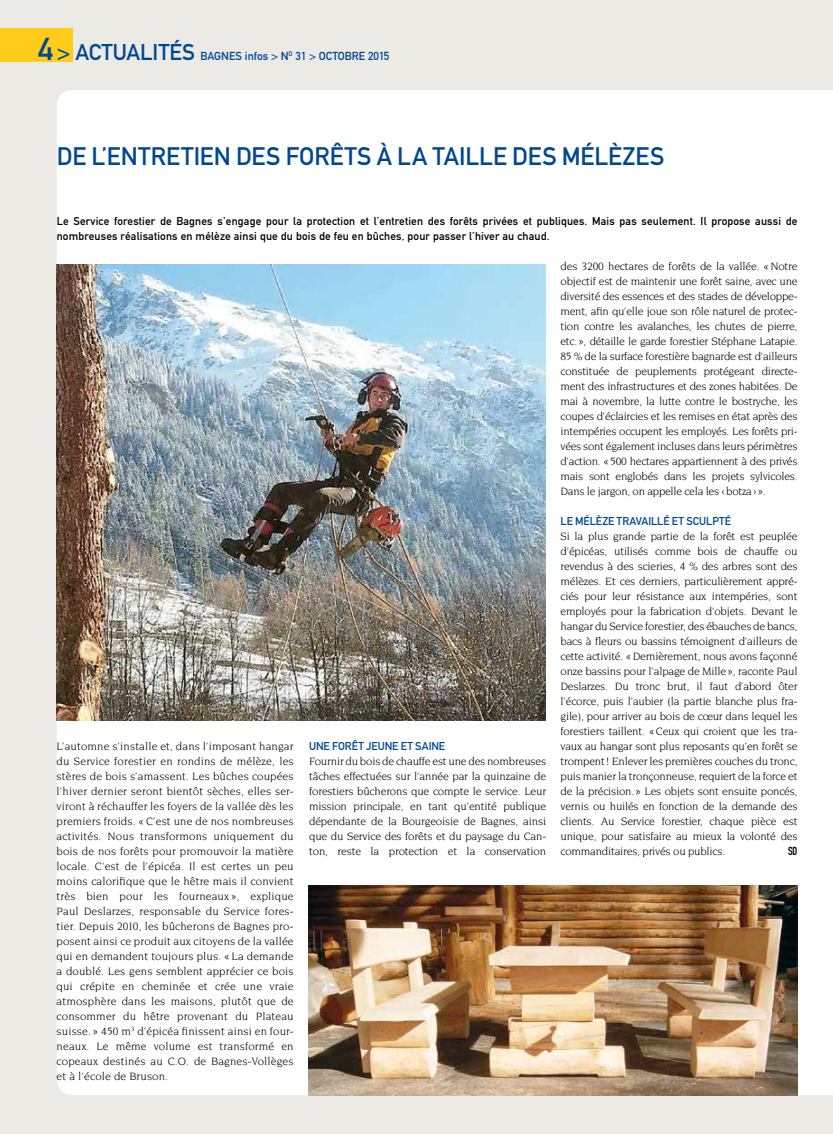
<style>
.page{position:relative;width:833px;height:1134px;background:#eceae5}
.page>*{position:absolute;margin:0;border:0;box-sizing:border-box;transform-origin:0 0}
.t1{font:31.25px "DIN Mittelschrift";color:#004793}
.t2{font:25px "DIN Mittelschrift";color:#004793}
.t3{font:11.5px/15px "Novarese LT";letter-spacing:-.02em;color:#000;text-align:justify}
.t4{font:11.5px "DIN Mittelschrift";color:#004793}
.t5{font:11.5px "DIN Engschrift";color:#000}
.t6{font:11.25px/15px "DIN Mittelschrift";letter-spacing:.015em;color:#000}
.t7{font:11.25px "DIN Mittelschrift";letter-spacing:-.005em;color:#004793}
.s1{font-size:22.5px}
</style>
<div class="page">
<div style="left:57px;top:90px;width:776px;height:1005px;background:#fff"></div>
<div style="left:0;top:28px;width:73px;height:34px;background:#fecd1a"></div>
<hr style="left:832px;top:255px;width:1px;height:375px;background:#eceae5">
<svg style="left:788px;top:846px;width:9px;height:9px"></svg>
<img style="left:56px;top:265px;width:489px;height:455px">
<img style="left:309px;top:885px;width:488px;height:210px">
<h1 class="t1" style="left:38px;top:31px;width:17px">4</h1>
<p class="t4" style="left:57px;top:49px;width:334px"><span class="s1">&gt; ACTUALITÉS</span> BAGNES infos &gt; N<sup>O</sup> 31 &gt; OCTOBRE 2015</p>
<h2 class="t2" style="left:57px;top:142px;width:609px">DE L’ENTRETIEN DES FORÊTS À LA TAILLE DES MÉLÈZES</h2>
<p class="t6" style="left:57px;top:213px;width:742px">Le Service forestier de Bagnes s’engage pour la protection et l’entretien des forêts privées et publiques. Mais pas seulement. Il propose aussi de nombreuses réalisations en mélèze ainsi que du bois de feu en bûches, pour passer l’hiver au chaud.</p>
<p class="t3" style="left:57px;top:739px;width:238px">L’automne s’installe et, dans l’imposant hangar du Service forestier en rondins de mélèze, les stères de bois s’amassent. Les bûches coupées l’hiver dernier seront bientôt sèches, elles ser&shy;viront à réchauffer les foyers de la vallée dès les premiers froids. «C’est une de nos nombreuses activités. Nous transformons uniquement du bois de nos forêts pour promouvoir la matière locale. C’est de l’épicéa. Il est certes un peu moins calorifique que le hêtre mais il convient très bien pour les fourneaux », explique Paul Deslarzes, responsable du Service fores&shy;tier. Depuis 2010, les bûcherons de Bagnes pro&shy;posent ainsi ce produit aux citoyens de la vallée qui en demandent toujours plus. « La demande a doublé. Les gens semblent apprécier ce bois qui crépite en cheminée et crée une vraie atmosphère dans les maisons, plutôt que de consommer du hêtre provenant du Plateau suisse. » 450 m<sup>3</sup> d’épicéa finissent ainsi en four&shy;neaux. Le même volume est transformé en copeaux destinés au C.O. de Bagnes-Vollèges et à l’école de Bruson.</p>
<p class="t7" style="left:309px;top:739px;width:137px">UNE FORÊT JEUNE ET SAINE</p>
<p class="t3" style="left:309px;top:754px;width:238px">Fournir du bois de chauffe est une des nombreuses tâches effectuées sur l’année par la quinzaine de forestiers bûcherons que compte le service. Leur mission principale, en tant qu’entité publique dépendante de la Bourgeoisie de Bagnes, ainsi que du Service des forêts et du paysage du Can&shy;ton, reste la protection et la conservation</p>
<p class="t3" style="left:560px;top:259px;width:238px">des 3200 hectares de forêts de la vallée. «Notre objectif est de maintenir une forêt saine, avec une diversité des essences et des stades de développe&shy;ment, afin qu’elle joue son rôle naturel de protec&shy;tion contre les avalanches, les chutes de pierre, etc.», détaille le garde forestier Stéphane Latapie.<br>85 % de la surface forestière bagnarde est d’ailleurs constituée de peuplements protégeant directe&shy;ment des infrastructures et des zones habitées. De mai à novembre, la lutte contre le bostryche, les coupes d’éclaircies et les remises en état après des intempéries occupent les employés. Les forêts pri&shy;vées sont également incluses dans leurs périmètres d’action. «500 hectares appartiennent à des privés mais sont englobés dans les projets sylvicoles.<br>Dans le jargon, on appelle cela les ‹botza›».</p>
<p class="t7" style="left:560px;top:514px;width:172px">LE MÉLÈZE TRAVAILLÉ ET SCULPTÉ</p>
<p class="t3" style="left:560px;top:529px;width:238px">Si la plus grande partie de la forêt est peuplée d’épicéas, utilisés comme bois de chauffe ou revendus à des scieries, 4 % des arbres sont des mélèzes. Et ces derniers, particulièrement appré&shy;ciés pour leur résistance aux intempéries, sont employés pour la fabrication d’objets. Devant le hangar du Service forestier, des ébauches de bancs, bacs à fleurs ou bassins témoignent d’ailleurs de cette activité. «Dernièrement, nous avons façonné onze bassins pour l’alpage de Mille», raconte Paul Deslarzes. Du tronc brut, il faut d’abord ôter l’écorce, puis l’aubier (la partie blanche plus fra&shy;gile), pour arriver au bois de cœur dans lequel les forestiers taillent. «Ceux qui croient que les tra&shy;vaux au hangar sont plus reposants qu’en forêt se trompent! Enlever les premières couches du tronc, puis manier la tronçonneuse, requiert de la force et de la précision.» Les objets sont ensuite poncés, vernis ou huilés en fonction de la demande des clients. Au Service forestier, chaque pièce est unique, pour satisfaire au mieux la volonté des commanditaires, privés ou publics.</p>
<p class="t5" style="left:788px;top:844px;width:11px">SD</p>
</div>
